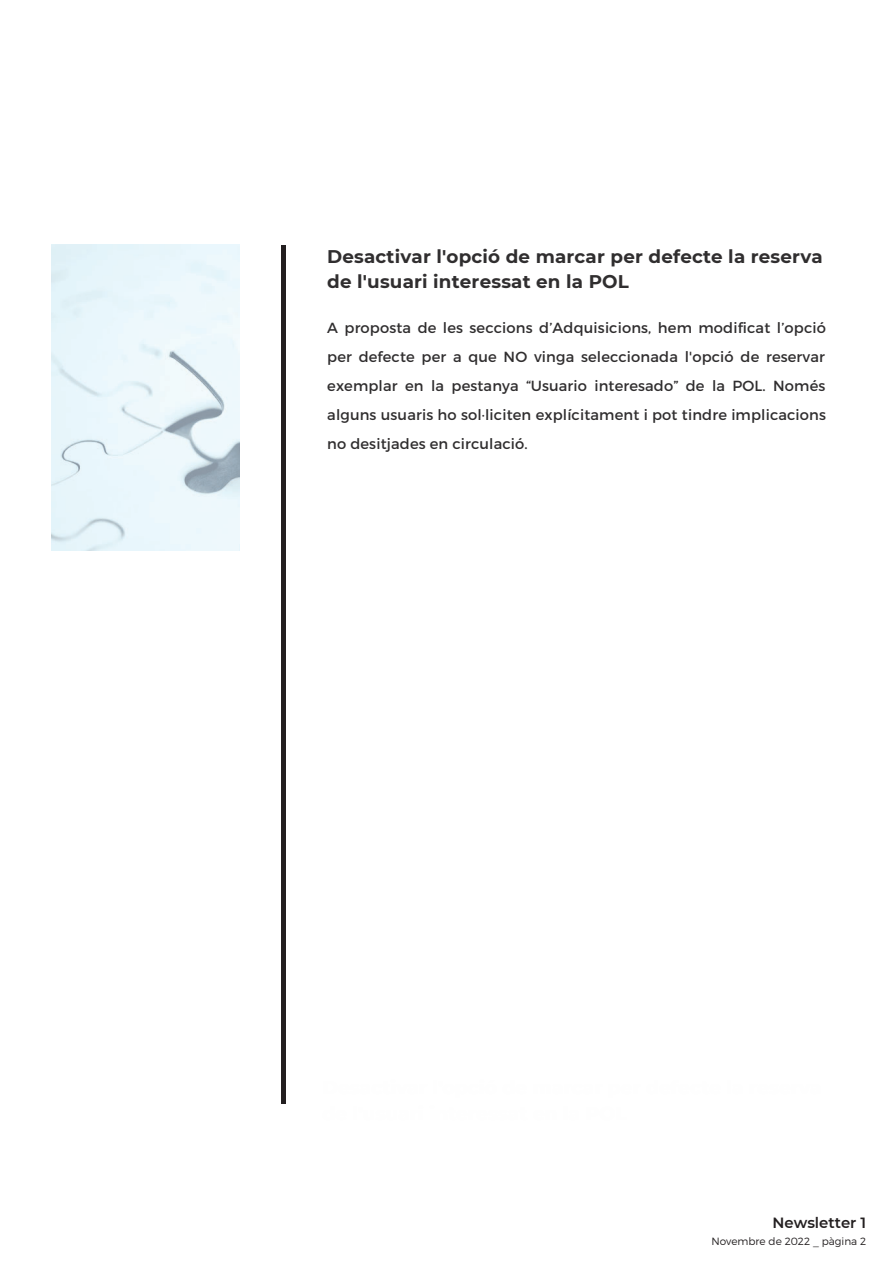
<style>
.page{position:relative;width:893px;height:1263px;background:#fff}
.page>*{position:absolute;margin:0;border:0;box-sizing:border-box;transform-origin:0 0}
.t1{font:700 18.3px/25.8px "Montserrat";letter-spacing:.01em;color:#302e2f}
.t2{font:600 14.85px "Montserrat";color:#231f20}
.t3{font:14.7px/29.1px "Montserrat";letter-spacing:.01em;color:#302e2f;text-align:justify}
.t4{font:300 10.5px "Montserrat";color:#231f20}
</style>
<div class="page">
<div style="left:281px;top:245px;width:5px;height:858px;background:#231f20"></div>
<img style="left:51px;top:245px;width:189px;height:306px">
<p class="t1" style="left:327px;top:243px;width:497px">Desactivar l'opció de marcar per defecte la reserva de l'usuari interessat en la POL</p>
<p class="t3" style="left:327px;top:312px;width:500px">A proposta de les seccions d’Adquisicions, hem modificat l’opció per defecte per a que NO vinga seleccionada l'opció de reservar exemplar en la pestanya “Usuario interesado” de la POL. Només alguns usuaris ho sol·liciten explícitament i pot tindre implicacions no desitjades en circulació.</p>
<p class="t2" style="left:772px;top:1214px;width:95px">Newsletter 1</p>
<p class="t4" style="left:711px;top:1234px;width:156px">Novembre de 2022 _ pàgina 2</p>
</div>
